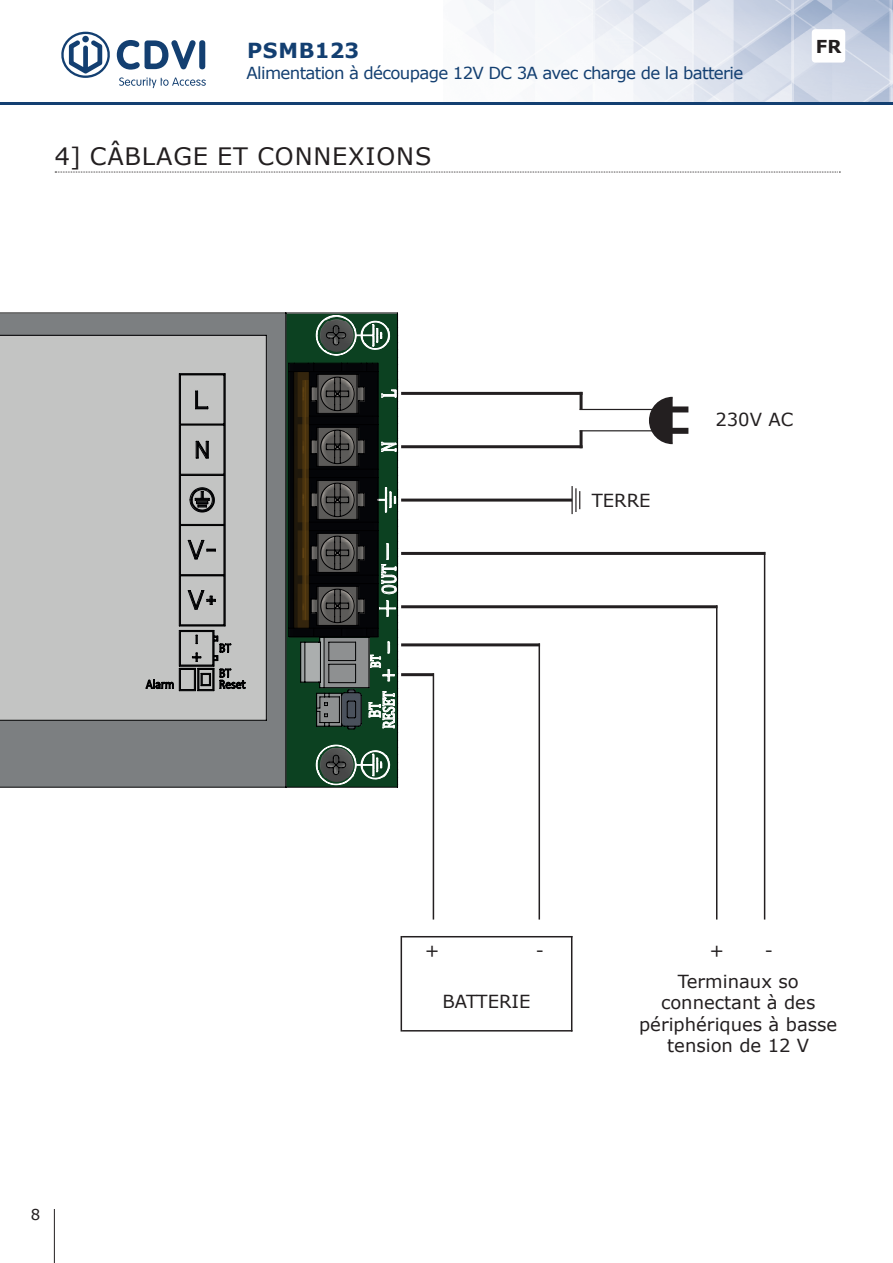
<style>
.page{position:relative;width:893px;height:1263px;background:#fff}
.page>*{position:absolute;margin:0;border:0;box-sizing:border-box;transform-origin:0 0}
.t1{font:24px "Verdana";letter-spacing:.035em;color:#231f20}
.t2{font:700 20.7px "Verdana";letter-spacing:.025em;color:#133f71}
.t3{font:18px/21.6px "Verdana";color:#231f20;text-align:center}
.t4{font:700 17.85px "Verdana";color:#231f20}
.t5{font:16.65px "Verdana";letter-spacing:-.04em;color:#133f71}
.t6{font:15px "Verdana";color:#231f20}
</style>
<div class="page">
<img style="left:466px;top:0;width:427px;height:102px">
<svg style="left:61px;top:32px;width:49px;height:46px"></svg>
<svg style="left:119px;top:77px;width:87px;height:11px"></svg>
<svg style="left:117px;top:40px;width:79px;height:30px"></svg>
<div style="left:199px;top:40px;width:6px;height:29px;background:#133f71;border-radius:3px"></div>
<hr style="left:0;top:102px;width:893px;height:3px;background:#133f71">
<hr style="left:54px;top:1209px;width:1px;height:54px;background:#231f20">
<div style="left:812px;top:29px;width:33px;height:34px;background:#fff;border-radius:3px"></div>
<svg style="left:55px;top:172px;width:785px;height:1px"></svg>
<svg style="left:0;top:312px;width:398px;height:476px;background:#878d89"></svg>
<hr style="left:401px;top:392px;width:182px;height:3px;background:#231f20">
<hr style="left:401px;top:445px;width:182px;height:3px;background:#231f20">
<hr style="left:401px;top:499px;width:171px;height:3px;background:#231f20">
<hr style="left:401px;top:552px;width:364px;height:3px;background:#231f20">
<hr style="left:401px;top:605px;width:316px;height:3px;background:#231f20">
<hr style="left:401px;top:643px;width:139px;height:3px;background:#231f20">
<hr style="left:401px;top:673px;width:33px;height:3px;background:#231f20">
<hr style="left:580px;top:430px;width:3px;height:18px;background:#231f20">
<hr style="left:580px;top:392px;width:3px;height:18px;background:#231f20">
<hr style="left:580px;top:409px;width:72px;height:1px;background:#231f20">
<div style="left:660px;top:406px;width:28px;height:6px;background:#231f20"></div>
<hr style="left:580px;top:430px;width:72px;height:1px;background:#231f20">
<div style="left:669px;top:428px;width:19px;height:6px;background:#231f20"></div>
<svg style="left:648px;top:396px;width:26px;height:49px"></svg>
<hr style="left:571px;top:486px;width:2px;height:28px;background:#231f20">
<svg style="left:575px;top:488px;width:5px;height:24px"></svg>
<hr style="left:716px;top:605px;width:1px;height:314px;background:#231f20">
<hr style="left:764px;top:552px;width:1px;height:367px;background:#231f20">
<hr style="left:433px;top:673px;width:1px;height:246px;background:#231f20">
<hr style="left:538px;top:643px;width:2px;height:276px;background:#231f20">
<hr style="left:402px;top:936px;width:170px;height:1px;background:#231f20">
<hr style="left:402px;top:1030px;width:170px;height:1px;background:#231f20">
<hr style="left:401px;top:936px;width:1px;height:95px;background:#231f20">
<hr style="left:571px;top:936px;width:1px;height:95px;background:#231f20">
<p class="t2" style="left:247px;top:36px;width:114px">PSMB123</p>
<p class="t4" style="left:816px;top:34px;width:27px">FR</p>
<p class="t5" style="left:247px;top:61px;width:498px">Alimentation à découpage 12V DC 3A avec charge de la batterie</p>
<h1 class="t1" style="left:55px;top:140px;width:378px">4] CÂBLAGE ET CONNEXIONS</h1>
<p class="t3" style="left:592px;top:489px;width:60px">TERRE</p>
<p class="t3" style="left:715px;top:408px;width:79px">230V AC</p>
<p class="t6" style="left:31px;top:1205px;width:11px">8</p>
<p class="t3" style="left:425px;top:939px;width:16px">+</p>
<p class="t3" style="left:536px;top:939px;width:10px">-</p>
<p class="t3" style="left:710px;top:939px;width:16px">+</p>
<p class="t3" style="left:765px;top:939px;width:10px">-</p>
<p class="t3" style="left:442px;top:990px;width:89px">BATTERIE</p>
<p class="t3" style="left:639px;top:970px;width:200px">Terminaux so connectant à des périphériques à basse tension de 12 V</p>
</div>
